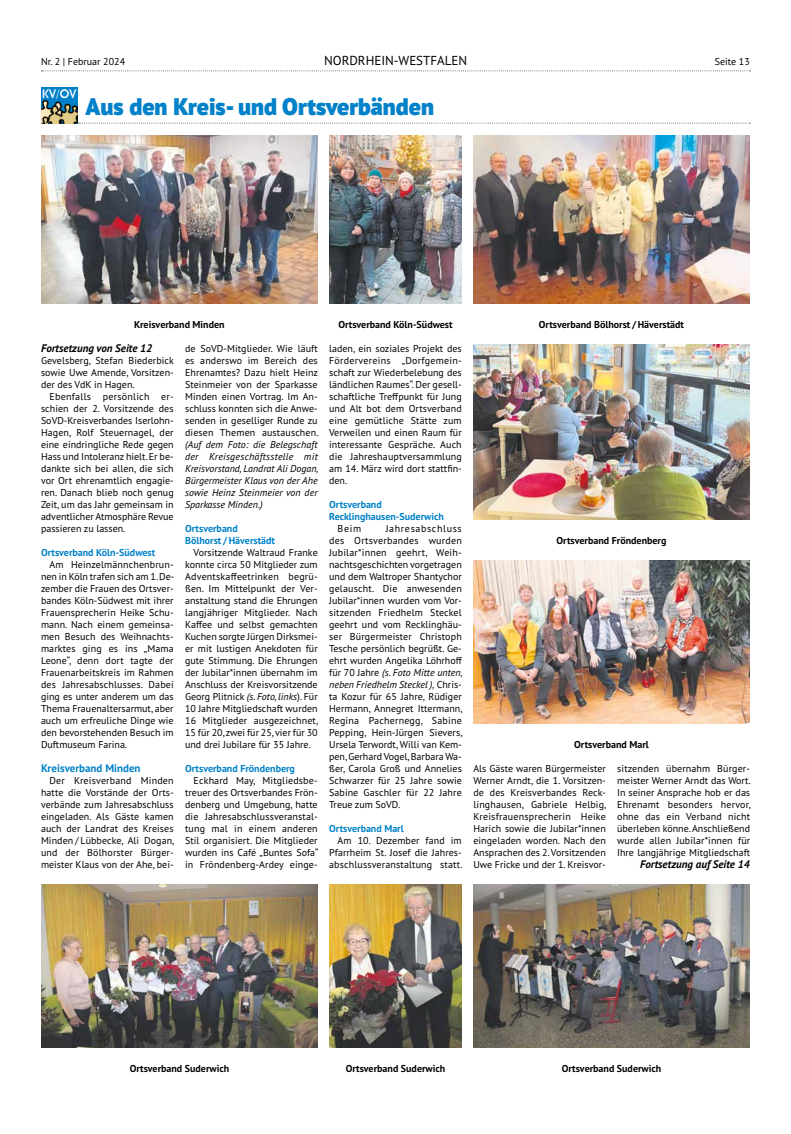
<style>
.page{position:relative;width:791px;height:1134px;background:#fff}
.page>*{position:absolute;margin:0;border:0;box-sizing:border-box;transform-origin:0 0}
.t1{font:900 24px "PT Sans Pro";color:#0081c9}
.t2{font:13px "PT Sans Pro";color:#000}
.t3{font:italic 700 11px "PT Sans Pro";color:#000}
.t4{font:700 11px "PT Sans Pro";color:#0081c9}
.t5{font:10px/12px "PT Sans Pro";color:#000;text-align:justify}
.t6{font:700 10px "PT Sans Pro";color:#000}
.t7{font:italic 10px/12px "PT Sans Pro";color:#000;text-align:justify}
.t8{font:700 10px/12px "PT Sans Pro";color:#0081c9}
.s1{font-style:italic}
</style>
<div class="page">
<svg style="left:42px;top:70px;width:708px;height:1px"></svg>
<img style="left:41px;top:88px;width:36px;height:36px">
<svg style="left:78px;top:123px;width:672px;height:1px"></svg>
<img style="left:473px;top:560px;width:277px;height:164px">
<img style="left:473px;top:885px;width:277px;height:163px">
<img style="left:41px;top:885px;width:277px;height:163px">
<img style="left:329px;top:885px;width:133px;height:163px">
<img style="left:41px;top:136px;width:277px;height:168px">
<img style="left:473px;top:136px;width:277px;height:168px">
<img style="left:329px;top:136px;width:133px;height:168px">
<img style="left:473px;top:344px;width:277px;height:176px">
<p class="t5" style="left:41px;top:55px;width:86px">Nr. 2 | Februar 2024</p>
<h2 class="t2" style="left:324px;top:52px;width:145px">NORDRHEIN-WESTFALEN</h2>
<p class="t5" style="left:715px;top:55px;width:36px">Seite 13</p>
<h1 class="t1" style="left:86px;top:90px;width:350px">Aus den Kreis- und Ortsverbänden</h1>
<p class="t6" style="left:134px;top:317px;width:92px">Kreisverband Minden</p>
<p class="t6" style="left:338px;top:317px;width:116px">Ortsverband Köln-Südwest</p>
<p class="t6" style="left:539px;top:317px;width:147px">Ortsverband Bölhorst / Häverstädt</p>
<p class="t3" style="left:41px;top:341px;width:113px">Fortsetzung von Seite 12</p>
<p class="t5" style="left:41px;top:354px;width:134px">Gevelsberg, Stefan Biederbick sowie Uwe Amende, Vorsitzen&shy;der des VdK in Hagen.</p>
<p class="t5" style="left:41px;top:390px;width:134px;text-indent:8px">Ebenfalls persönlich er&shy;schien der 2. Vorsitzende des SoVD-Kreisverbandes Iserlohn-Hagen, Rolf Steuernagel, der eine eindringliche Rede gegen Hass und Intoleranz hielt. Er be&shy;dankte sich bei allen, die sich vor Ort ehrenamtlich engagie&shy;ren. Danach blieb noch genug Zeit, um das Jahr gemeinsam in adventlicher Atmosphäre Revue passieren zu lassen.</p>
<p class="t8" style="left:41px;top:546px;width:116px">Ortsverband Köln-Südwest</p>
<p class="t5" style="left:41px;top:558px;width:135px;text-indent:8px">Am Heinzelmännchenbrun&shy;nen in Köln trafen sich am 1. De&shy;zember die Frauen des Ortsver&shy;bandes Köln-Südwest mit ihrer Frauensprecherin Heike Schu&shy;mann. Nach einem gemeinsa&shy;men Besuch des Weihnachts&shy;marktes ging es ins „Mama Leone“, denn dort tagte der Frauenarbeitskreis im Rahmen des Jahresabschlusses. Dabei ging es unter anderem um das Thema Frauenaltersarmut, aber auch um erfreuliche Dinge wie den bevorstehenden Besuch im Duftmuseum Farina.</p>
<p class="t4" style="left:41px;top:760px;width:101px">Kreisverband Minden</p>
<p class="t5" style="left:41px;top:774px;width:135px;text-indent:8px">Der Kreisverband Minden hatte die Vorstände der Orts&shy;verbände zum Jahresabschluss eingeladen. Als Gäste kamen auch der Landrat des Kreises Minden / Lübbecke, Ali Dogan, und der Bölhorster Bürger&shy;meister Klaus von der Ahe, bei-</p>
<p class="t5" style="left:185px;top:342px;width:135px">de SoVD-Mitglieder. Wie läuft es anderswo im Bereich des Ehrenamtes? Dazu hielt Heinz Steinmeier von der Sparkasse Minden einen Vortrag. Im An&shy;schluss konnten sich die Anwe&shy;senden in geselliger Runde zu diesen Themen austauschen.</p>
<p class="t7" style="left:185px;top:438px;width:135px">(Auf dem Foto: die Belegschaft der Kreisgeschäftsstelle mit Kreisvorstand, Landrat Ali Dogan, Bürgermeister Klaus von der Ahe sowie Heinz Steinmeier von der Sparkasse Minden.)</p>
<p class="t8" style="left:185px;top:522px;width:91px">Ortsverband<br>Bölhorst / Häverstädt</p>
<p class="t5" style="left:185px;top:546px;width:135px;text-indent:8px">Vorsitzende Waltraud Franke konnte circa 50 Mitglieder zum Adventskaffeetrinken begrü&shy;ßen. Im Mittelpunkt der Ver&shy;anstaltung stand die Ehrungen langjähriger Mitglieder. Nach Kaffee und selbst gemachten Kuchen sorgte Jürgen Dirksmei&shy;er mit lustigen Anekdoten für gute Stimmung. Die Ehrungen der Jubilar*innen übernahm im Anschluss der Kreisvorsitzende Georg Plitnick <span class="s1">(s. Foto, links</span>). Für 10 Jahre Mitgliedschaft wurden 16 Mitglieder ausgezeichnet, 15 für 20, zwei für 25, vier für 30 und drei Jubilare für 35 Jahre.</p>
<p class="t8" style="left:185px;top:762px;width:111px">Ortsverband Fröndenberg</p>
<p class="t5" style="left:185px;top:774px;width:135px;text-indent:8px">Eckhard May, Mitgliedsbe&shy;treuer des Ortsverbandes Frön&shy;denberg und Umgebung, hatte die Jahresabschlussveranstal&shy;tung mal in einem anderen Stil organisiert. Die Mitglieder wurden ins Café „Buntes Sofa“ in Fröndenberg-Ardey einge-</p>
<p class="t5" style="left:329px;top:342px;width:134px">laden, ein soziales Projekt des Fördervereins „Dorfgemein&shy;schaft zur Wiederbelebung des ländlichen Raumes“. Der gesell&shy;schaftliche Treffpunkt für Jung und Alt bot dem Ortsverband eine gemütliche Stätte zum Verweilen und einen Raum für interessante Gespräche. Auch die Jahreshauptversammlung am 14. März wird dort stattfin&shy;den.</p>
<p class="t8" style="left:329px;top:498px;width:116px">Ortsverband<br>Recklinghausen-Suderwich</p>
<p class="t5" style="left:338px;top:522px;width:25px">Beim</p>
<p class="t5" style="left:329px;top:522px;width:135px;text-indent:57px">Jahresabschluss des Ortsverbandes wurden Jubilar*innen geehrt, Weih&shy;nachtsgeschichten vorgetragen und dem Waltroper Shantychor gelauscht. Die anwesenden Jubilar*innen wurden vom Vor&shy;sitzenden Friedhelm Steckel geehrt und vom Recklinghäu&shy;ser Bürgermeister Christoph Tesche persönlich begrüßt. Ge&shy;ehrt wurden Angelika Löhrhoff für 70 Jahre <span class="s1">(s. Foto Mitte unten, neben Friedhelm Steckel ),</span> Chris&shy;ta Kozur für 65 Jahre, Rüdiger Hermann, Annegret Ittermann, Regina Pachernegg, Sabine Pepping, Hein-Jürgen Sievers, Ursela Terwordt, Willi van Kem&shy;pen, Gerhard Vogel, Barbara Wa&shy;ßer, Carola Groß und Annelies Schwarzer für 25 Jahre sowie Sabine Gaschler für 22 Jahre Treue zum SoVD.</p>
<p class="t8" style="left:329px;top:822px;width:76px">Ortsverband Marl</p>
<p class="t5" style="left:329px;top:834px;width:135px;text-indent:8px">Am 10. Dezember fand im Pfarrheim St. Josef die Jahres&shy;abschlussveranstaltung statt.</p>
<p class="t6" style="left:557px;top:533px;width:111px">Ortsverband Fröndenberg</p>
<p class="t6" style="left:574px;top:737px;width:76px">Ortsverband Marl</p>
<p class="t5" style="left:473px;top:762px;width:135px">Als Gäste waren Bürgermeister Werner Arndt, die 1. Vorsitzen&shy;de des Kreisverbandes Reck&shy;linghausen, Gabriele Helbig, Kreisfrauensprecherin Heike Harich sowie die Jubilar*innen eingeladen worden. Nach den Ansprachen des 2. Vorsitzenden Uwe Fricke und der 1. Kreisvor-</p>
<p class="t5" style="left:617px;top:762px;width:135px">sitzenden übernahm Bürger&shy;meister Werner Arndt das Wort.<br>In seiner Ansprache hob er das Ehrenamt besonders hervor, ohne das ein Verband nicht überleben könne. Anschließend wurde allen Jubilar*innen für Ihre langjährige Mitgliedschaft</p>
<p class="t3" style="left:640px;top:857px;width:111px">Fortsetzung auf Seite 14</p>
<p class="t6" style="left:130px;top:1061px;width:101px">Ortsverband Suderwich</p>
<p class="t6" style="left:346px;top:1061px;width:101px">Ortsverband Suderwich</p>
<p class="t6" style="left:562px;top:1061px;width:101px">Ortsverband Suderwich</p>
</div>
